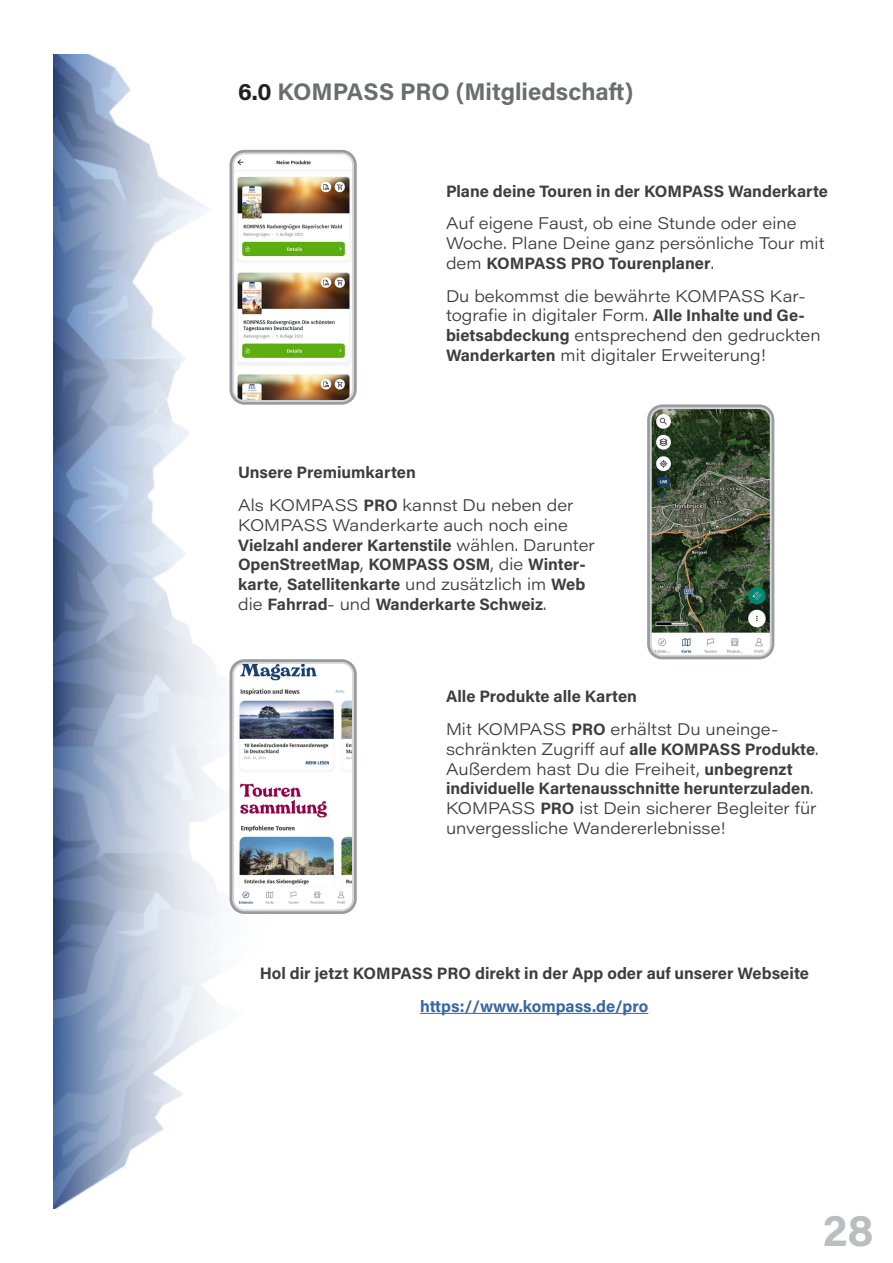
<style>
.page{position:relative;width:893px;height:1263px;background:#fff}
.page>*{position:absolute;margin:0;border:0;box-sizing:border-box;transform-origin:0 0}
.t1{font:45px "Acumin Variable Concept";color:#bcbdc0}
.Unterpunkt_1{font:24px "Acumin Variable Concept";color:#6c6d70}
.Text{font:16.5px/19.8px "Acumin Variable Concept";color:#3e3e3f}
.Text-2{font:16.5px "Acumin Variable Concept";letter-spacing:-.005em;color:#3667a4}
.s1{color:#231f20}
</style>
<div class="page">
<img style="left:54px;top:54px;width:558px;height:1155px">
<hr style="left:420px;top:1013px;width:228px;height:1px;background:#3667a4">
<img style="left:234px;top:661px;width:118px;height:246px">
<div style="left:230px;top:659px;width:127px;height:255px;border:4px solid #d5d6d8;border-radius:13px"></div>
<div style="left:230px;top:659px;width:127px;height:255px;border:3px solid #999b9e;border-radius:14px"></div>
<img style="left:652px;top:410px;width:117px;height:244px">
<div style="left:647px;top:405px;width:127px;height:254px;border:4px solid #d5d6d8;border-radius:13px"></div>
<div style="left:647px;top:405px;width:127px;height:254px;border:3px solid #999b9e;border-radius:14px"></div>
<img style="left:233px;top:152px;width:120px;height:250px">
<div style="left:230px;top:150px;width:127px;height:255px;border:4px solid #d5d6d8;border-radius:13px"></div>
<div style="left:230px;top:150px;width:127px;height:255px;border:3px solid #999b9e;border-radius:14px"></div>
<p class="Unterpunkt_1" style="left:238px;top:76px;width:397px"><span class="s1">6.0</span> KOMPASS PRO (Mitgliedschaft)</p>
<p class="Text" style="left:446px;top:181px;width:384px">Plane deine Touren in der KOMPASS Wanderkarte</p>
<p class="Text" style="left:446px;top:213px;width:380px">Auf eigene Faust, ob eine Stunde oder eine<br>Woche. Plane Deine ganz persönliche Tour mit dem KOMPASS PRO Tourenplaner.</p>
<p class="Text" style="left:446px;top:285px;width:376px">Du bekommst die bewährte KOMPASS Kar&shy;tografie in digitaler Form. Alle Inhalte und Ge&shy;bietsabdeckung entsprechend den gedruckten Wanderkarten mit digitaler Erweiterung!</p>
<p class="Text" style="left:238px;top:462px;width:179px">Unsere Premiumkarten</p>
<p class="Text" style="left:238px;top:495px;width:358px">Als KOMPASS PRO kannst Du neben der KOMPASS Wanderkarte auch noch eine Vielzahl anderer Kartenstile wählen. Darunter OpenStreetMap, KOMPASS OSM, die Winter&shy;karte, Satellitenkarte und zusätzlich im Web die Fahrrad- und Wanderkarte Schweiz.</p>
<p class="Text" style="left:446px;top:686px;width:193px">Alle Produkte alle Karten</p>
<p class="Text" style="left:446px;top:719px;width:374px">Mit KOMPASS PRO erhältst Du uneinge&shy;schränkten Zugriff auf alle KOMPASS Produkte.<br>Außerdem hast Du die Freiheit, unbegrenzt individuelle Kartenausschnitte herunterzuladen.<br>KOMPASS PRO ist Dein sicherer Begleiter für unvergessliche Wandererlebnisse!</p>
<p class="Text" style="left:260px;top:963px;width:551px">Hol dir jetzt KOMPASS PRO direkt in der App oder auf unserer Webseite</p>
<p class="Text-2" style="left:420px;top:995px;width:230px">https://www.kompass.de/pro</p>
<p class="t1" style="left:823px;top:1199px;width:53px">28</p>
</div>
